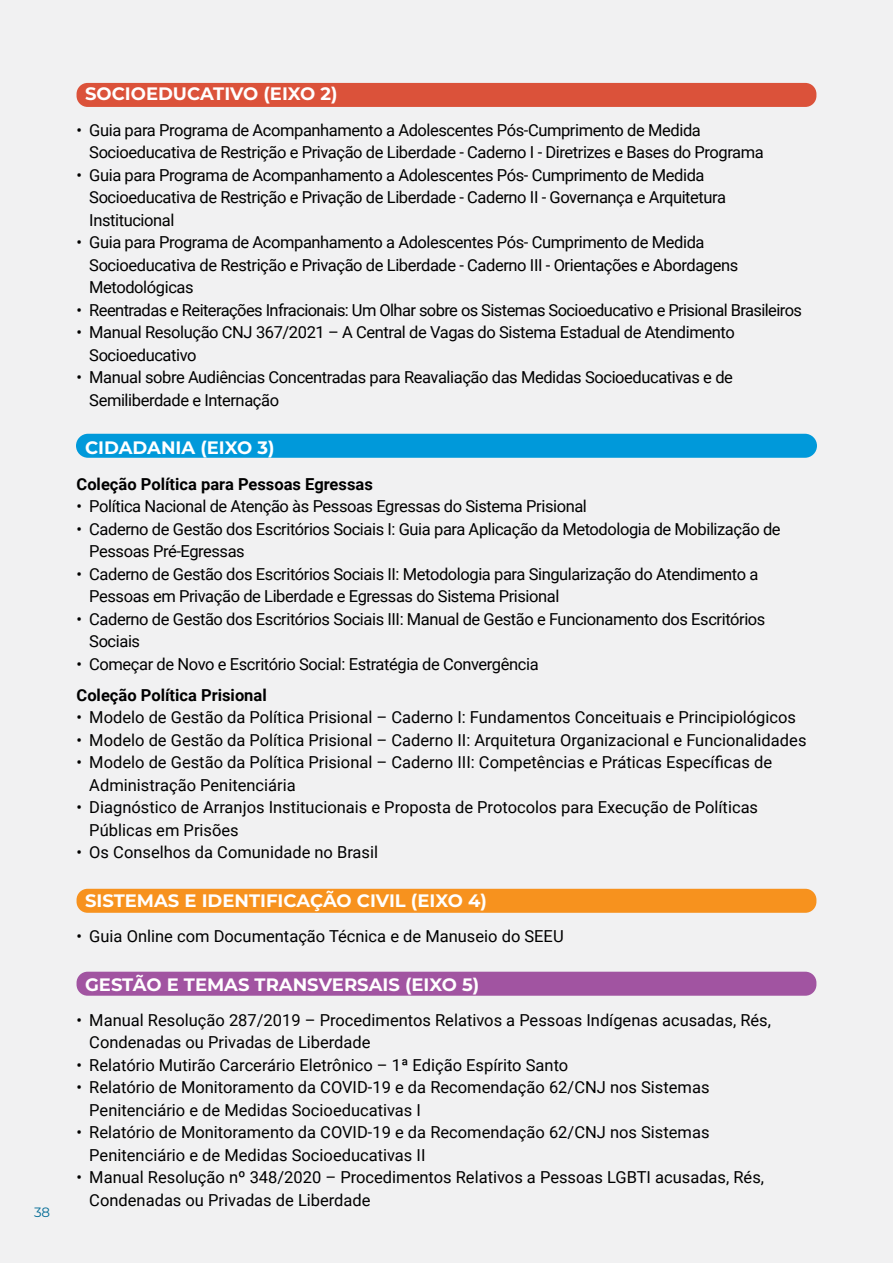
<style>
.page{position:relative;width:893px;height:1263px;background:#f1f1f2}
.page>*{position:absolute;margin:0;border:0;box-sizing:border-box;transform-origin:0 0}
.t1{font:700 18px "Montserrat";color:#fff}
.t2{font:16.5px/22.5px "Roboto";letter-spacing:-.025em;color:#000}
.t3{font:16.5px/22.5px "Roboto";color:#000}
.t4{font:700 16.5px "Roboto";color:#000}
.t5{font:13.5px "Montserrat";color:#036c96}
</style>
<div class="page">
<div style="left:77px;top:972px;width:739px;height:24px;background:#a154a1;border-radius:11px"></div>
<div style="left:77px;top:889px;width:739px;height:24px;background:#f7921e;border-radius:11px"></div>
<div style="left:77px;top:83px;width:739px;height:24px;background:#db523a;border-radius:11px"></div>
<div style="left:76px;top:434px;width:741px;height:24px;background:#0099da;border-radius:12px"></div>
<p class="t5" style="left:34px;top:1202px;width:18px">38</p>
<p class="t1" style="left:85px;top:81px;width:254px">SOCIOEDUCATIVO (EIXO 2)</p>
<p class="t2" style="left:89px;top:118px;width:676px;text-indent:-13px">• Guia para Programa de Acompanhamento a Adolescentes Pós-Cumprimento de Medida<br>Socioeducativa de Restrição e Privação de Liberdade - Caderno I - Diretrizes e Bases do Programa</p>
<p class="t2" style="left:89px;top:163px;width:638px;text-indent:-13px">• Guia para Programa de Acompanhamento a Adolescentes Pós- Cumprimento de Medida<br>Socioeducativa de Restrição e Privação de Liberdade - Caderno II - Governança e Arquitetura<br>Institucional</p>
<p class="t2" style="left:89px;top:230px;width:650px;text-indent:-13px">• Guia para Programa de Acompanhamento a Adolescentes Pós- Cumprimento de Medida<br>Socioeducativa de Restrição e Privação de Liberdade - Caderno III - Orientações e Abordagens<br>Metodológicas</p>
<p class="t2" style="left:77px;top:298px;width:727px">• Reentradas e Reiterações Infracionais: Um Olhar sobre os Sistemas Socioeducativo e Prisional Brasileiros</p>
<p class="t2" style="left:89px;top:320px;width:647px;text-indent:-13px">• Manual Resolução CNJ 367/2021 – A Central de Vagas do Sistema Estadual de Atendimento<br>Socioeducativo</p>
<p class="t2" style="left:89px;top:365px;width:645px;text-indent:-13px">• Manual sobre Audiências Concentradas para Reavaliação das Medidas Socioeducativas e de<br>Semiliberdade e Internação</p>
<p class="t1" style="left:85px;top:435px;width:191px">CIDADANIA (EIXO 3)</p>
<p class="t4" style="left:77px;top:472px;width:298px">Coleção Política para Pessoas Egressas</p>
<p class="t2" style="left:77px;top:494px;width:512px">• Política Nacional de Atenção às Pessoas Egressas do Sistema Prisional</p>
<p class="t2" style="left:89px;top:517px;width:693px;text-indent:-13px">• Caderno de Gestão dos Escritórios Sociais I: Guia para Aplicação da Metodologia de Mobilização de<br>Pessoas Pré-Egressas</p>
<p class="t2" style="left:89px;top:562px;width:671px;text-indent:-13px">• Caderno de Gestão dos Escritórios Sociais II: Metodologia para Singularização do Atendimento a<br>Pessoas em Privação de Liberdade e Egressas do Sistema Prisional</p>
<p class="t2" style="left:89px;top:607px;width:678px;text-indent:-13px">• Caderno de Gestão dos Escritórios Sociais III: Manual de Gestão e Funcionamento dos Escritórios<br>Sociais</p>
<p class="t2" style="left:77px;top:652px;width:464px">• Começar de Novo e Escritório Social: Estratégia de Convergência</p>
<p class="t4" style="left:77px;top:683px;width:192px">Coleção Política Prisional</p>
<p class="t3" style="left:77px;top:705px;width:721px">• Modelo de Gestão da Política Prisional – Caderno I: Fundamentos Conceituais e Principiológicos</p>
<p class="t3" style="left:77px;top:728px;width:731px">• Modelo de Gestão da Política Prisional – Caderno II: Arquitetura Organizacional e Funcionalidades</p>
<p class="t3" style="left:89px;top:750px;width:684px;text-indent:-13px">• Modelo de Gestão da Política Prisional – Caderno III: Competências e Práticas Específicas de<br>Administração Penitenciária</p>
<p class="t3" style="left:89px;top:795px;width:670px;text-indent:-13px">• Diagnóstico de Arranjos Institucionais e Proposta de Protocolos para Execução de Políticas<br>Públicas em Prisões</p>
<p class="t3" style="left:77px;top:840px;width:303px">• Os Conselhos da Comunidade no Brasil</p>
<p class="t1" style="left:85px;top:887px;width:403px">SISTEMAS E IDENTIFICAÇÃO CIVIL (EIXO 4)</p>
<p class="t3" style="left:77px;top:924px;width:489px">• Guia Online com Documentação Técnica e de Manuseio do SEEU</p>
<p class="t1" style="left:85px;top:971px;width:396px">GESTÃO E TEMAS TRANSVERSAIS (EIXO 5)</p>
<p class="t3" style="left:89px;top:1008px;width:683px;text-indent:-13px">• Manual Resolução 287/2019 – Procedimentos Relativos a Pessoas Indígenas acusadas, Rés,<br>Condenadas ou Privadas de Liberdade</p>
<p class="t3" style="left:77px;top:1053px;width:493px">• Relatório Mutirão Carcerário Eletrônico – 1ª Edição Espírito Santo</p>
<p class="t3" style="left:89px;top:1075px;width:622px;text-indent:-13px">• Relatório de Monitoramento da COVID-19 e da Recomendação 62/CNJ nos Sistemas<br>Penitenciário e de Medidas Socioeducativas I</p>
<p class="t3" style="left:89px;top:1120px;width:622px;text-indent:-13px">• Relatório de Monitoramento da COVID-19 e da Recomendação 62/CNJ nos Sistemas<br>Penitenciário e de Medidas Socioeducativas II</p>
<p class="t3" style="left:89px;top:1165px;width:676px;text-indent:-13px">• Manual Resolução nº 348/2020 – Procedimentos Relativos a Pessoas LGBTI acusadas, Rés,<br>Condenadas ou Privadas de Liberdade</p>
</div>
